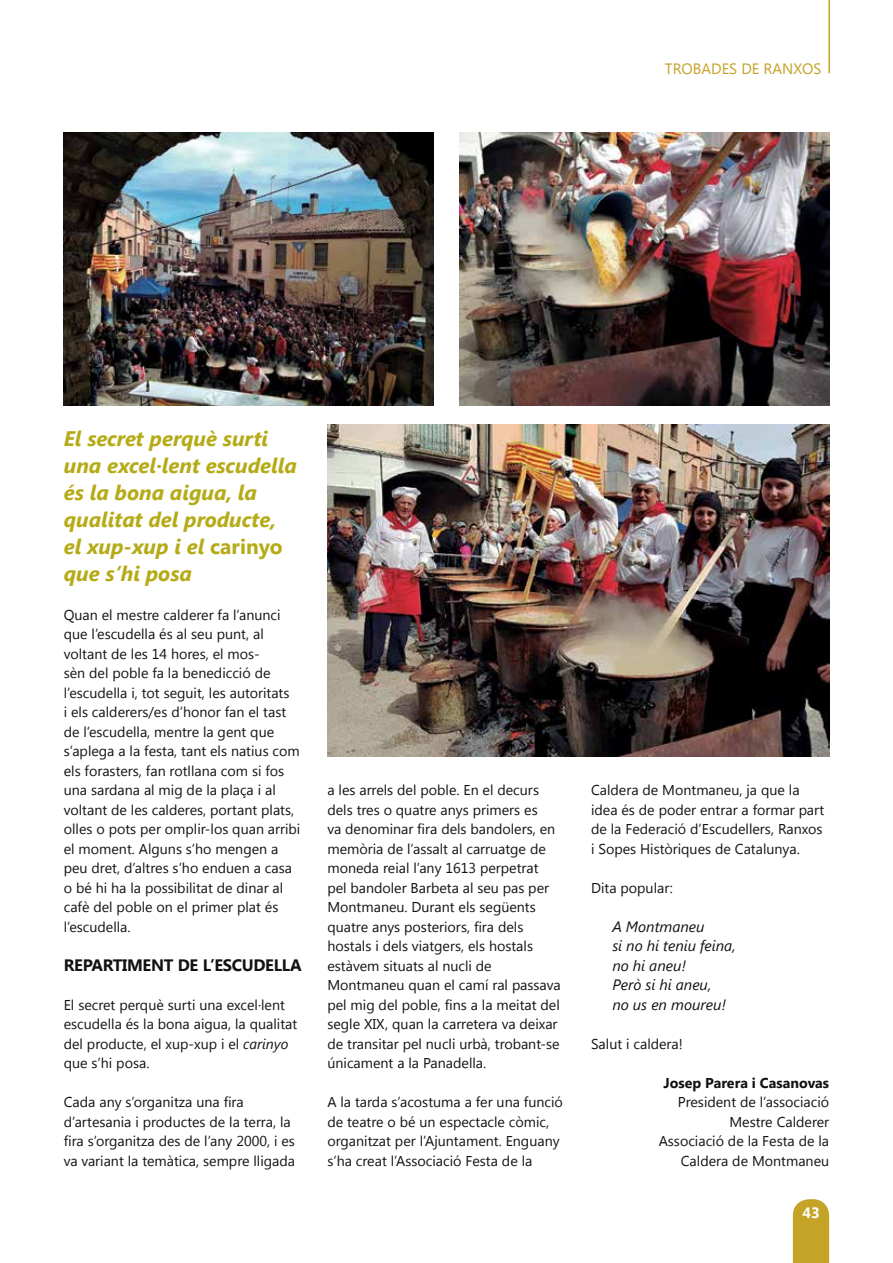
<style>
.page{position:relative;width:893px;height:1263px;background:#fff}
.page>*{position:absolute;margin:0;border:0;box-sizing:border-box;transform-origin:0 0}
.t1{font:italic 700 21px/27px "Segoe UI";color:#b5ab17}
.t2{font:700 16.5px "Segoe UI";letter-spacing:-.02em;color:#121212}
.t3{font:italic 15px/19.5px "Segoe UI";color:#121212}
.t4{font:15px "Segoe UI";color:#c4a327}
.t5{font:700 15px "Segoe UI";color:#fff}
.t6{font:14.25px/19.5px "Segoe UI";color:#121212}
.t7{font:700 14.25px "Segoe UI";color:#121212}
.s1{font-style:normal}
.s2{font-style:italic}
</style>
<div class="page">
<div style="left:793px;top:1199px;width:36px;height:64px;background:#c4a327"></div>
<hr style="left:828px;top:0;width:2px;height:73px;background:#c4a327">
<img style="left:64px;top:132px;width:370px;height:273px">
<img style="left:459px;top:132px;width:370px;height:273px">
<img style="left:327px;top:424px;width:502px;height:332px">
<p class="t4" style="left:665px;top:58px;width:158px">TROBADES DE RANXOS</p>
<h1 class="t1" style="left:64px;top:423px;width:235px">El secret perquè surti una excel·lent escudella és la bona aigua, la qualitat del producte, el xup-xup i el <span class="s1">carinyo </span>que s’hi posa</h1>
<p class="t6" style="left:64px;top:604px;width:238px">Quan el mestre calderer fa l’anunci que l’escudella és al seu punt, al voltant de les 14 hores, el mos-<br>sèn del poble fa la benedicció de l’escudella i, tot seguit, les autoritats<br>i els calderers/es d’honor fan el tast de l’escudella, mentre la gent que s’aplega a la festa, tant els natius com els forasters, fan rotllana com si fos una sardana al mig de la plaça i al voltant de les calderes, portant plats, olles o pots per omplir-los quan arribi el moment. Alguns s’ho mengen a peu dret, d’altres s’ho enduen a casa o bé hi ha la possibilitat de dinar al cafè del poble on el primer plat és l’escudella.</p>
<p class="t2" style="left:64px;top:953px;width:240px">REPARTIMENT DE L’ESCUDELLA</p>
<p class="t6" style="left:64px;top:994px;width:235px">El secret perquè surti una excel·lent escudella és la bona aigua, la qualitat del producte, el xup-xup i el <span class="s2">carinyo </span>que s’hi posa.</p>
<p class="t6" style="left:64px;top:1092px;width:233px">Cada any s’organitza una fira d’artesania i productes de la terra, la fira s’organitza des de l’any 2000, i es va variant la temàtica, sempre lligada</p>
<p class="t6" style="left:327px;top:780px;width:235px">a les arrels del poble. En el decurs dels tres o quatre anys primers es<br>va denominar fira dels bandolers, en memòria de l’assalt al carruatge de moneda reial l’any 1613 perpetrat pel bandoler Barbeta al seu pas per Montmaneu. Durant els següents quatre anys posteriors, fira dels hostals i dels viatgers, els hostals estàvem situats al nucli de Montmaneu quan el camí ral passava pel mig del poble, fins a la meitat del segle XIX, quan la carretera va deixar de transitar pel nucli urbà, trobant-se únicament a la Panadella.</p>
<p class="t6" style="left:327px;top:1091px;width:237px">A la tarda s’acostuma a fer una funció de teatre o bé un espectacle còmic, organitzat per l’Ajuntament. Enguany s’ha creat l’Associació Festa de la</p>
<p class="t6" style="left:591px;top:780px;width:235px">Caldera de Montmaneu, ja que la idea és de poder entrar a formar part de la Federació d’Escudellers, Ranxos i Sopes Històriques de Catalunya.</p>
<p class="t6" style="left:591px;top:877px;width:83px">Dita popular:</p>
<p class="t3" style="left:612px;top:916px;width:125px">A Montmaneu<br>si no hi teniu feina, no hi aneu!<br>Però si hi aneu,<br>no us en moureu!</p>
<p class="t6" style="left:591px;top:1033px;width:93px">Salut i caldera!</p>
<p class="t7" style="left:663px;top:1072px;width:167px">Josep Parera i Casanovas</p>
<p class="t6" style="left:659px;top:1092px;width:172px;text-align:right">President de l’associació<br>Mestre Calderer<br>Associació de la Festa de la<br>Caldera de Montmaneu</p>
<p class="t5" style="left:802px;top:1202px;width:19px">43</p>
</div>
